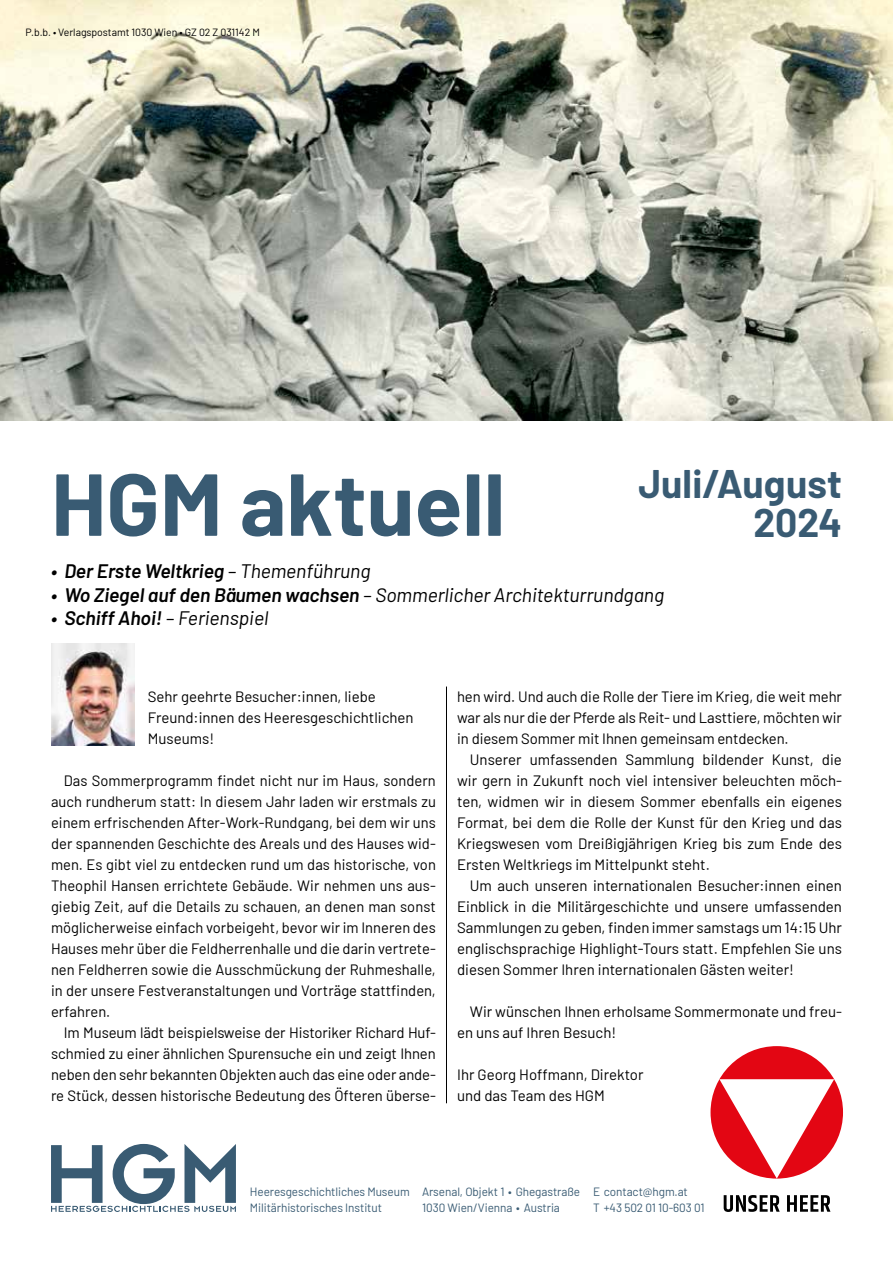
<style>
.page{position:relative;width:893px;height:1263px;background:#fff}
.page>*{position:absolute;margin:0;border:0;box-sizing:border-box;transform-origin:0 0}
.t1{font:700 87.75px "Barlow";color:#395b73}
.t2{font:700 39px/39px "Barlow";color:#395b73;text-align:right}
.t3{font:italic 19.5px "Barlow";letter-spacing:-.005em;color:#000}
.t4{font:italic 600 19.5px "Barlow";letter-spacing:-.005em;color:#000}
.t5{font:15px/21px "Barlow";color:#000;text-align:justify}
.t6{font:12px/15.8px "Barlow";letter-spacing:-.005em;color:#395b73}
.t7{font:10.5px "Barlow";letter-spacing:-.005em;color:#000}
.s1{font-weight:400}
.s2{font-weight:600}
</style>
<div class="page">
<img style="left:0;top:0;width:893px;height:421px">
<img style="left:51px;top:643px;width:84px;height:102px">
<svg style="left:51px;top:1144px;width:185px;height:68px"></svg>
<hr style="left:446px;top:686px;width:1px;height:417px;background:#000">
<div style="left:710px;top:1046px;width:133px;height:132px;background:#e30613;border-radius:50%"></div>
<svg style="left:719px;top:1079px;width:115px;height:99px"></svg>
<svg style="left:724px;top:1195px;width:56px;height:17px"></svg>
<svg style="left:787px;top:1195px;width:43px;height:17px"></svg>
<p class="t7" style="left:26px;top:25px;width:236px">P.b.b. • Verlagspostamt 1030 Wien • GZ 02 Z 031142 M</p>
<h1 class="t1" style="left:51px;top:439px;width:456px">HGM aktuell</h1>
<h2 class="t2" style="left:638px;top:461px;width:205px">Juli/August<br>2024</h2>
<h3 class="t4" style="left:51px;top:557px;width:321px">• Der Erste Weltkrieg <span class="s1">– Themenführung</span></h3>
<h3 class="t3" style="left:51px;top:581px;width:615px"><span class="s2">• Wo Ziegel auf den Bäumen wachsen</span> – Sommerlicher Architekturrundgang</h3>
<h3 class="t4" style="left:51px;top:604px;width:219px">• Schiff Ahoi! <span class="s1">– Ferienspiel</span></h3>
<p class="t5" style="left:148px;top:685px;width:267px;text-align:left">Sehr geehrte Besucher:innen, liebe<br>Freund:innen des Heeresgeschichtlichen<br>Museums!</p>
<p class="t5" style="left:51px;top:769px;width:386px;text-indent:13px">Das Sommerprogramm findet nicht nur im Haus, sondern auch rundherum statt: In diesem Jahr laden wir erstmals zu einem erfrischenden After-Work-Rundgang, bei dem wir uns der spannenden Geschichte des Areals und des Hauses wid&shy;men. Es gibt viel zu entdecken rund um das historische, von Theophil Hansen errichtete Gebäude. Wir nehmen uns aus&shy;giebig Zeit, auf die Details zu schauen, an denen man sonst möglicherweise einfach vorbeigeht, bevor wir im Inneren des Hauses mehr über die Feldherrenhalle und die darin vertrete&shy;nen Feldherren sowie die Ausschmückung der Ruhmeshalle, in der unsere Festveranstaltungen und Vorträge stattfinden, erfahren.</p>
<p class="t5" style="left:51px;top:1021px;width:386px;text-indent:13px">Im Museum lädt beispielsweise der Historiker Richard Huf&shy;schmied zu einer ähnlichen Spurensuche ein und zeigt Ihnen neben den sehr bekannten Objekten auch das eine oder ande&shy;re Stück, dessen historische Bedeutung des Öfteren überse-</p>
<p class="t5" style="left:457px;top:685px;width:386px">hen wird. Und auch die Rolle der Tiere im Krieg, die weit mehr war als nur die der Pferde als Reit- und Lasttiere, möchten wir in diesem Sommer mit Ihnen gemeinsam entdecken.</p>
<p class="t5" style="left:457px;top:748px;width:386px;text-indent:13px">Unserer umfassenden Sammlung bildender Kunst, die wir gern in Zukunft noch viel intensiver beleuchten möch&shy;ten, widmen wir in diesem Sommer ebenfalls ein eigenes Format, bei dem die Rolle der Kunst für den Krieg und das Kriegswesen vom Dreißigjährigen Krieg bis zum Ende des Ersten Weltkriegs im Mittelpunkt steht.</p>
<p class="t5" style="left:457px;top:874px;width:386px;text-indent:13px">Um auch unseren internationalen Besucher:innen einen Einblick in die Militärgeschichte und unsere umfassenden Sammlungen zu geben, finden immer samstags um 14:15 Uhr englischsprachige Highlight-Tours statt. Empfehlen Sie uns diesen Sommer Ihren internationalen Gästen weiter!</p>
<p class="t5" style="left:457px;top:1000px;width:386px;text-indent:13px">Wir wünschen Ihnen erholsame Sommermonate und freu&shy;en uns auf Ihren Besuch!</p>
<p class="t5" style="left:457px;top:1063px;width:188px">Ihr Georg Hoffmann, Direktor und das Team des HGM</p>
<p class="t6" style="left:250px;top:1183px;width:161px">Heeresgeschichtliches Museum<br>Militärhistorisches Institut</p>
<p class="t6" style="left:422px;top:1183px;width:160px">Arsenal, Objekt 1 • Ghegastraße<br>1030 Wien/Vienna • Austria</p>
<p class="t6" style="left:593px;top:1183px;width:113px">E contact@hgm.at<br>T +43 502 01 10-603 01</p>
</div>
